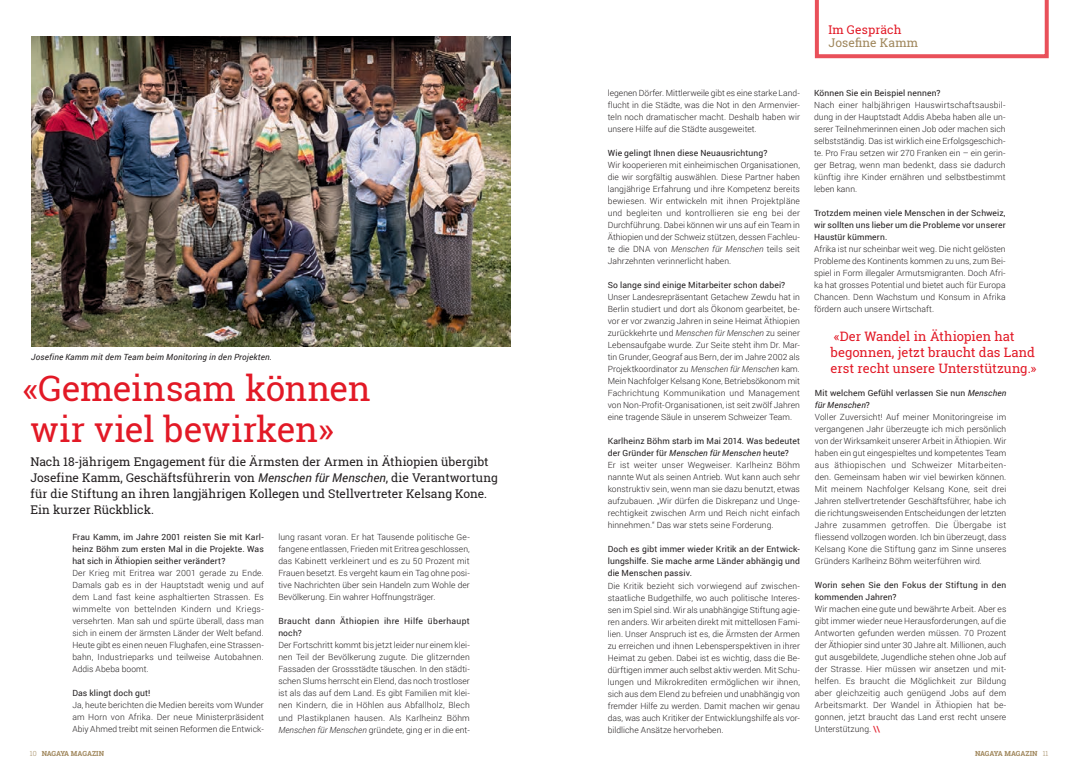
<style>
.page{position:relative;width:1078px;height:780px;background:#fff}
.page>*{position:absolute;margin:0;border:0;box-sizing:border-box;transform-origin:0 0}
.N_Head_Small{font:35px "Roboto Slab";letter-spacing:-.005em;color:#e21926}
.Titel_Teaser_Zeil{font:13px/16px "Roboto Slab";letter-spacing:-.005em;color:#e21926}
.N_Intro{font:12px/16px "Roboto Slab";color:#231f20}
.t1{font:12px "Roboto Slab";letter-spacing:.01em;color:#a0875c}
.t2{font:12px "Roboto Slab";letter-spacing:.01em;color:#e21926}
.N__copy{font:300 8.5px/12px "Roboto";letter-spacing:.01em;color:#231f20;text-align:justify}
.N__copy-2{font:8.5px/12px "Roboto";letter-spacing:.015em;color:#231f20;text-align:justify}
.N_BU{font:italic 8.5px "Roboto";letter-spacing:.02em;color:#231f20}
.N__copy-3{font:8.5px/12px "Roboto";letter-spacing:.035em;color:#231f20}
.t3{font:700 7px "Roboto Slab";color:#a0875c}
.s1{font-family:"Roboto";font-style:italic}
.s2{font-style:italic}
.s3{font-weight:500;color:#e21926}
.s4{font-weight:300}
</style>
<div class="page">
<img style="left:31px;top:37px;width:479px;height:310px">
<svg style="left:814px;top:0;width:234px;height:58px"></svg>
<p class="N_BU" style="left:31px;top:351px;width:242px">Josefine Kamm mit dem Team beim Monitoring in den Projekten.</p>
<p class="N_Head_Small" style="left:23px;top:364px;width:349px">«Gemeinsam können</p>
<p class="N_Head_Small" style="left:30px;top:405px;width:305px">wir viel bewirken»</p>
<p class="N_Intro" style="left:30px;top:454px;width:468px">Nach 18-jährigem Engagement für die Ärmsten der Armen in Äthiopien übergibt Josefine Kamm, Geschäftsführerin von <span class="s1">Menschen für Menschen</span>, die Verantwortung für die Stiftung an ihren langjährigen Kollegen und Stellvertreter Kelsang Kone.<br>Ein kurzer Rückblick.</p>
<p class="N__copy-2" style="left:72px;top:531px;width:193px">Frau Kamm, im Jahre 2001 reisten Sie mit Karl&shy;heinz Böhm zum ersten Mal in die Projekte. Was hat sich in Äthiopien seither verändert?</p>
<p class="N__copy" style="left:72px;top:567px;width:193px">Der Krieg mit Eritrea war 2001 gerade zu Ende.<br>Damals gab es in der Hauptstadt wenig und auf dem Land fast keine asphaltierten Strassen. Es wimmelte von bettelnden Kindern und Kriegs&shy;versehrten. Man sah und spürte überall, dass man sich in einem der ärmsten Länder der Welt befand.<br>Heute gibt es einen neuen Flughafen, eine Strassen&shy;bahn, Industrieparks und teilweise Autobahnen.<br>Addis Abeba boomt.</p>
<p class="N__copy-2" style="left:72px;top:687px;width:79px">Das klingt doch gut!</p>
<p class="N__copy" style="left:72px;top:699px;width:193px">Ja, heute berichten die Medien bereits vom Wunder am Horn von Afrika. Der neue Ministerpräsident Abiy Ahmed treibt mit seinen Reformen die Entwick-</p>
<p class="N__copy" style="left:278px;top:531px;width:193px">lung rasant voran. Er hat Tausende politische Ge&shy;fangene entlassen, Frieden mit Eritrea geschlossen, das Kabinett verkleinert und es zu 50 Prozent mit Frauen besetzt. Es vergeht kaum ein Tag ohne posi&shy;tive Nachrichten über sein Handeln zum Wohle der Bevölkerung. Ein wahrer Hoffnungsträger.</p>
<p class="N__copy-3" style="left:278px;top:615px;width:193px">Braucht dann Äthiopien ihre Hilfe überhaupt noch?</p>
<p class="N__copy" style="left:278px;top:639px;width:193px">Der Fortschritt kommt bis jetzt leider nur einem klei&shy;nen Teil der Bevölkerung zugute. Die glitzernden Fassaden der Grossstädte täuschen. In den städti&shy;schen Slums herrscht ein Elend, das noch trostloser ist als das auf dem Land. Es gibt Familien mit klei&shy;nen Kindern, die in Höhlen aus Abfallholz, Blech und Plastikplanen hausen. Als Karlheinz Böhm <span class="s2">Menschen für Menschen</span> gründete, ging er in die ent-</p>
<p class="t2" style="left:828px;top:21px;width:75px">Im Gespräch</p>
<p class="t1" style="left:828px;top:34px;width:91px">Josefine Kamm</p>
<p class="N__copy" style="left:607px;top:87px;width:194px">legenen Dörfer. Mittlerweile gibt es eine starke Land&shy;flucht in die Städte, was die Not in den Armenvier&shy;teln noch dramatischer macht. Deshalb haben wir unsere Hilfe auf die Städte ausgeweitet.</p>
<p class="N__copy-2" style="left:607px;top:147px;width:161px">Wie gelingt Ihnen diese Neuausrichtung?</p>
<p class="N__copy" style="left:607px;top:159px;width:194px">Wir kooperieren mit einheimischen Organisationen, die wir sorgfältig auswählen. Diese Partner haben langjährige Erfahrung und ihre Kompetenz bereits bewiesen. Wir entwickeln mit ihnen Projektpläne und begleiten und kontrollieren sie eng bei der Durchführung. Dabei können wir uns auf ein Team in Äthiopien und der Schweiz stützen, dessen Fachleu&shy;te die DNA von <span class="s2">Menschen für Menschen</span> teils seit Jahrzehnten verinnerlicht haben.</p>
<p class="N__copy-2" style="left:607px;top:279px;width:179px">So lange sind einige Mitarbeiter schon dabei?</p>
<p class="N__copy" style="left:607px;top:291px;width:194px">Unser Landesrepräsentant Getachew Zewdu hat in Berlin studiert und dort als Ökonom gearbeitet, be&shy;vor er vor zwanzig Jahren in seine Heimat Äthiopien zurückkehrte und <span class="s2">Menschen für Menschen</span> zu seiner Lebensaufgabe wurde. Zur Seite steht ihm Dr. Mar&shy;tin Grunder, Geograf aus Bern, der im Jahre 2002 als Projektkoordinator zu <span class="s2">Menschen für Menschen</span> kam.<br>Mein Nachfolger Kelsang Kone, Betriebsökonom mit Fachrichtung Kommunikation und Management von Non-Profit-Organisationen, ist seit zwölf Jahren eine tragende Säule in unserem Schweizer Team.</p>
<p class="N__copy-2" style="left:607px;top:435px;width:194px">Karlheinz Böhm starb im Mai 2014. Was bedeutet der Gründer für <span class="s2">Menschen für Menschen</span> heute?</p>
<p class="N__copy" style="left:607px;top:459px;width:194px">Er ist weiter unser Wegweiser. Karlheinz Böhm nannte Wut als seinen Antrieb. Wut kann auch sehr konstruktiv sein, wenn man sie dazu benutzt, etwas aufzubauen. „Wir dürfen die Diskrepanz und Unge&shy;rechtigkeit zwischen Arm und Reich nicht einfach hinnehmen.“ Das war stets seine Forderung.</p>
<p class="N__copy-2" style="left:607px;top:543px;width:194px">Doch es gibt immer wieder Kritik an der Entwick&shy;lungshilfe. Sie mache arme Länder abhängig und die Menschen passiv.</p>
<p class="N__copy" style="left:607px;top:579px;width:194px">Die Kritik bezieht sich vorwiegend auf zwischen&shy;staatliche Budgethilfe, wo auch politische Interes&shy;sen im Spiel sind. Wir als unabhängige Stiftung agie&shy;ren anders. Wir arbeiten direkt mit mittellosen Fami&shy;lien. Unser Anspruch ist es, die Ärmsten der Armen zu erreichen und ihnen Lebensperspektiven in ihrer Heimat zu geben. Dabei ist es wichtig, dass die Be&shy;dürftigen immer auch selbst aktiv werden. Mit Schu&shy;lungen und Mikrokrediten ermöglichen wir ihnen, sich aus dem Elend zu befreien und unabhängig von fremder Hilfe zu werden. Damit machen wir genau das, was auch Kritiker der Entwicklungshilfe als vor&shy;bildliche Ansätze hervorheben.</p>
<p class="N__copy-2" style="left:814px;top:87px;width:128px">Können Sie ein Beispiel nennen?</p>
<p class="N__copy" style="left:814px;top:99px;width:193px">Nach einer halbjährigen Hauswirtschaftsausbil&shy;dung in der Hauptstadt Addis Abeba haben alle un&shy;serer Teilnehmerinnen einen Job oder machen sich selbstständig. Das ist wirklich eine Erfolgsgeschich&shy;te. Pro Frau setzen wir 270 Franken ein – ein gerin&shy;ger Betrag, wenn man bedenkt, dass sie dadurch künftig ihre Kinder ernähren und selbstbestimmt leben kann.</p>
<p class="N__copy-2" style="left:814px;top:207px;width:193px">Trotzdem meinen viele Menschen in der Schweiz, wir sollten uns lieber um die Probleme vor unserer Haustür kümmern.</p>
<p class="N__copy" style="left:814px;top:243px;width:193px">Afrika ist nur scheinbar weit weg. Die nicht gelösten Probleme des Kontinents kommen zu uns, zum Bei&shy;spiel in Form illegaler Armutsmigranten. Doch Afri&shy;ka hat grosses Potential und bietet auch für Europa Chancen. Denn Wachstum und Konsum in Afrika fördern auch unsere Wirtschaft.</p>
<p class="Titel_Teaser_Zeil" style="left:830px;top:327px;width:207px">«Der Wandel in Äthiopien hat begonnen, jetzt braucht das Land erst recht unsere Unterstützung.»</p>
<p class="N__copy-2" style="left:814px;top:387px;width:193px">Mit welchem Gefühl verlassen Sie nun <span class="s2">Menschen für Menschen</span>?</p>
<p class="N__copy" style="left:814px;top:411px;width:193px">Voller Zuversicht! Auf meiner Monitoringreise im vergangenen Jahr überzeugte ich mich persönlich von der Wirksamkeit unserer Arbeit in Äthiopien. Wir haben ein gut eingespieltes und kompetentes Team aus äthiopischen und Schweizer Mitarbeiten&shy;den. Gemeinsam haben wir viel bewirken können.<br>Mit meinem Nachfolger Kelsang Kone, seit drei Jahren stellvertretender Geschäftsführer, habe ich die richtungsweisenden Entscheidungen der letzten Jahre zusammen getroffen. Die Übergabe ist fliessend vollzogen worden. Ich bin überzeugt, dass Kelsang Kone die Stiftung ganz im Sinne unseres Gründers Karlheinz Böhm weiterführen wird.</p>
<p class="N__copy-2" style="left:814px;top:579px;width:193px">Worin sehen Sie den Fokus der Stiftung in den kommenden Jahren?</p>
<p class="N__copy" style="left:814px;top:603px;width:193px">Wir machen eine gute und bewährte Arbeit. Aber es gibt immer wieder neue Herausforderungen, auf die Antworten gefunden werden müssen. 70 Prozent der Äthiopier sind unter 30 Jahre alt. Millionen, auch gut ausgebildete, Jugendliche stehen ohne Job auf der Strasse. Hier müssen wir ansetzen und mit&shy;helfen. Es braucht die Möglichkeit zur Bildung aber gleichzeitig auch genügend Jobs auf dem Arbeitsmarkt. Der Wandel in Äthiopien hat be&shy;gonnen, jetzt braucht das Land erst recht unsere Unterstützung. <span class="s3">\\</span></p>
<p class="t3" style="left:30px;top:749px;width:76px"><span class="s4">10</span> NAGAYA MAGAZIN</p>
<p class="t3" style="left:974px;top:749px;width:75px">NAGAYA MAGAZIN <span class="s4">11</span></p>
</div>
